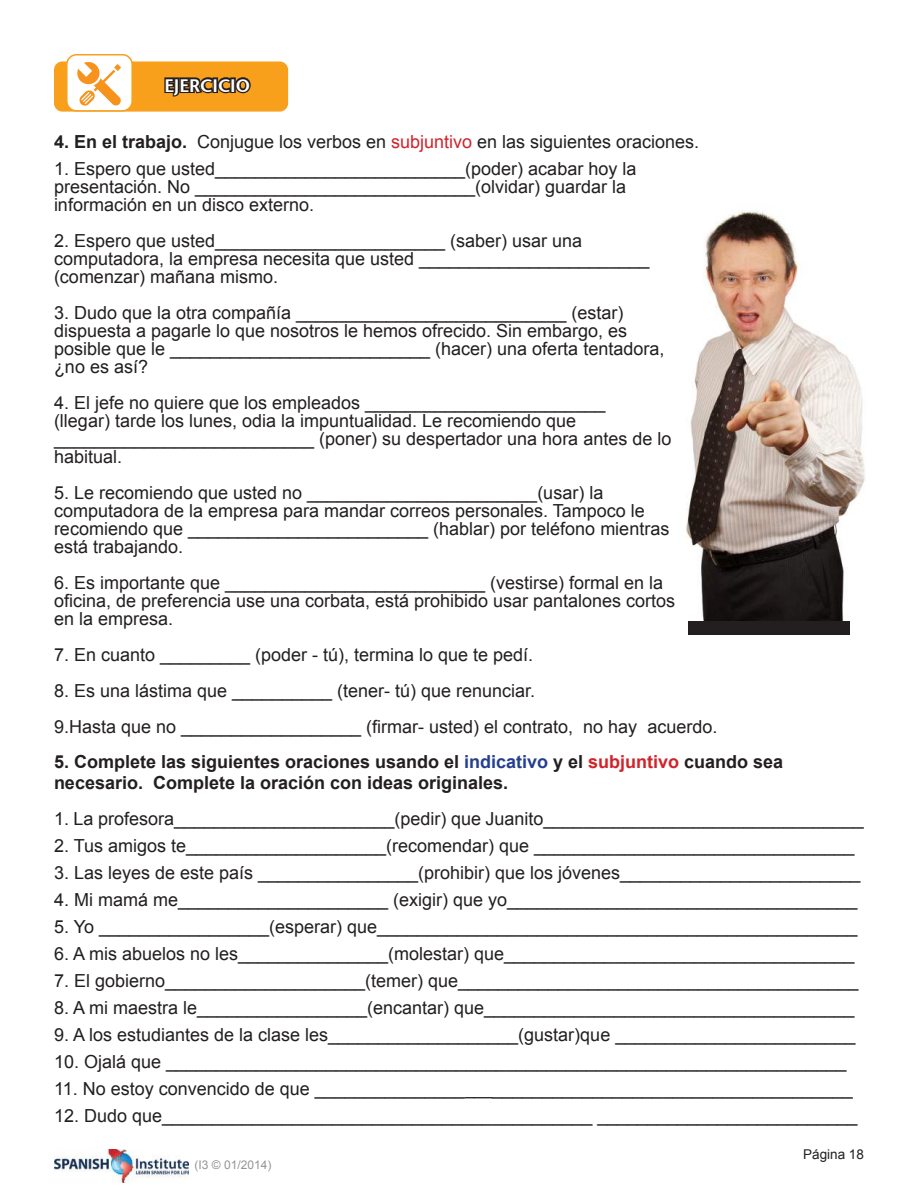
<style>
.page{position:relative;width:918px;height:1188px;background:#fff}
.page>*{position:absolute;margin:0;border:0;box-sizing:border-box;transform-origin:0 0}
.t1{font:18px/18px "Arial";color:#231f20}
.t2{font:700 18px/21.6px "Arial";color:#231f20}
.t3{font:18px "Stone Sans Sem ITCTT Semi";color:#fff}
.t4{font:13.5px "Arial";color:#231f20}
.t5{font:12px "Arial";color:#939598}
.s1{font-weight:700}
.s2{color:#d1232a}
.s3{color:#253f8e}
.s4{font-size:16.5px}
</style>
<div class="page">
<img style="left:54px;top:1149px;width:135px;height:34px">
<div style="left:55px;top:62px;width:232px;height:49px;background:#f89f1c;border-radius:8px"></div>
<div style="left:54px;top:61px;width:234px;height:51px;border:2px solid #f89f1c;border-radius:8px"></div>
<div style="left:67px;top:55px;width:65px;height:56px;background:#fff;border-radius:10px"></div>
<div style="left:66px;top:54px;width:67px;height:58px;border:2px solid #f89f1c;border-radius:10px"></div>
<svg style="left:164px;top:77px;width:87px;height:20px"></svg>
<svg style="left:77px;top:61px;width:44px;height:45px"></svg>
<img style="left:686px;top:211px;width:180px;height:410px">
<div style="left:688px;top:621px;width:162px;height:13px;background:#231f20"></div>
<p class="t3" style="left:164px;top:70px;width:87px">EJERCICIO</p>
<p class="t1" style="left:54px;top:133px;width:647px"><span class="s1">4. En el trabajo.</span> Conjugue los verbos en <span class="s2">subjuntivo</span> en las siguientes oraciones.</p>
<p class="t1" style="left:54px;top:160px;width:584px">1. Espero que usted_________________________(poder) acabar hoy la presentación. No ____________________________(olvidar) guardar la información en un disco externo.</p>
<p class="t1" style="left:54px;top:232px;width:597px">2. Espero que usted_______________________ (saber) usar una computadora, la empresa necesita que usted _______________________ (comenzar) mañana mismo.</p>
<p class="t1" style="left:54px;top:304px;width:612px">3. Dudo que la otra compañía ___________________________ (estar) dispuesta a pagarle lo que nosotros le hemos ofrecido. Sin embargo, es posible que le __________________________ (hacer) una oferta tentadora, ¿no es así?</p>
<p class="t1" style="left:54px;top:394px;width:619px">4. El jefe no quiere que los empleados ________________________<br>(llegar) tarde los lunes, odia la impuntualidad. Le recomiendo que __________________________ (poner) su despertador una hora antes de lo habitual.</p>
<p class="t1" style="left:54px;top:484px;width:617px">5. Le recomiendo que usted no _______________________(usar) la computadora de la empresa para mandar correos personales. Tampoco le recomiendo que ________________________ (hablar) por teléfono mientras está trabajando.</p>
<p class="t1" style="left:54px;top:574px;width:623px">6. Es importante que __________________________ (vestirse) formal en la oficina, de preferencia use una corbata, está prohibido usar pantalones cortos en la empresa.</p>
<p class="t1" style="left:54px;top:646px;width:481px">7. En cuanto _________ (poder - tú), termina lo que te pedí.</p>
<p class="t1" style="left:54px;top:673px;width:665px;line-height:36px">8. Es una lástima que __________ (tener- tú) que renunciar.<br>9.Hasta que no __________________ (firmar- usted) el contrato, no hay acuerdo.</p>
<p class="t2" style="left:54px;top:751px;width:731px">5. Complete las siguientes oraciones usando el <span class="s3">indicativo</span> y el <span class="s2">subjuntivo</span> cuando sea necesario. Complete la oración con ideas originales.</p>
<p class="t1" style="left:54px;top:809px;width:811px">1. La profesora______________________(pedir) que Juanito________________________________</p>
<p class="t1" style="left:54px;top:836px;width:802px">2. Tus amigos te____________________(recomendar) que ________________________________</p>
<p class="t1" style="left:54px;top:863px;width:808px">3. Las leyes de este país ________________(prohibir) que los jóvenes________________________</p>
<p class="t1" style="left:54px;top:890px;width:805px">4. Mi mamá me_____________________ (exigir) que yo___________________________________</p>
<p class="t1" style="left:54px;top:917px;width:805px">5. Yo _________________(esperar) que________________________________________________</p>
<p class="t1" style="left:54px;top:944px;width:802px">6. A mis abuelos no les_______________(molestar) que___________________________________</p>
<p class="t1" style="left:54px;top:971px;width:806px">7. El gobierno____________________(temer) que________________________________________</p>
<p class="t1" style="left:54px;top:998px;width:802px">8. A mi maestra le_________________(encantar) que_____________________________________</p>
<p class="t1" style="left:54px;top:1025px;width:803px">9. A los estudiantes de la clase les___________________(gustar)que ________________________</p>
<p class="t1" style="left:54px;top:1052px;width:794px">10. Ojalá que ____________________________________________________________________</p>
<p class="t1" style="left:54px;top:1079px;width:800px">11. No estoy convencido de que _______________<span class="s4">___</span>____________________________________</p>
<p class="t1" style="left:54px;top:1106px;width:805px">12. Dudo que___________________________________________ __________________________</p>
<p class="t5" style="left:195px;top:1157px;width:78px">(I3 © 01/2014)</p>
<p class="t4" style="left:803px;top:1145px;width:62px">Página 18</p>
</div>
